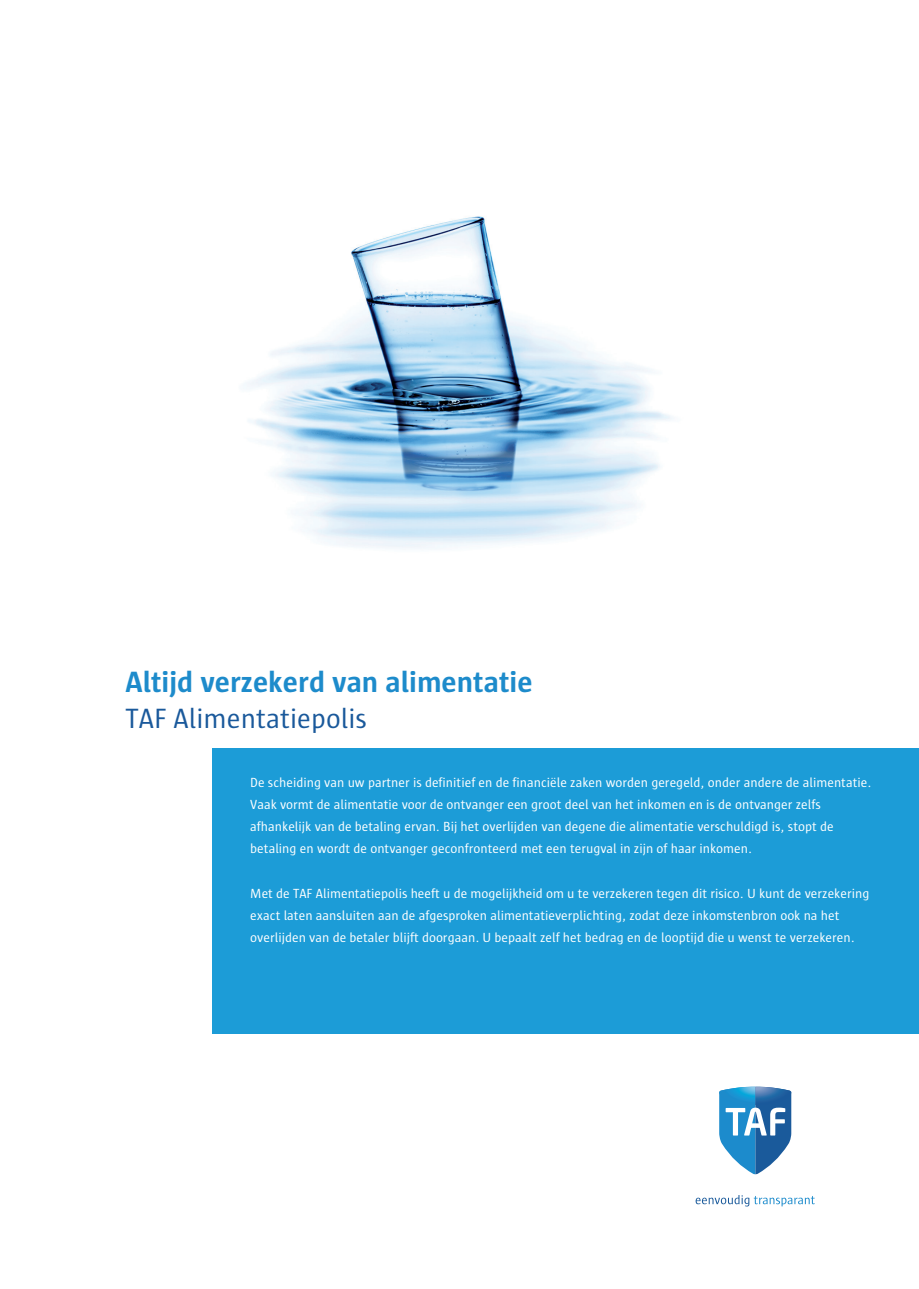
<style>
.page{position:relative;width:919px;height:1289px;background:#fff}
.page>*{position:absolute;margin:0;border:0;box-sizing:border-box;transform-origin:0 0}
.t1{font:700 30px "Sun";color:#1d8bcb}
.t2{font:28.5px "Sun";color:#1a599b}
.t3{font:13.5px/22px "Sun";color:#fff}
</style>
<div class="page">
<img style="left:243px;top:216px;width:431px;height:333px">
<svg style="left:719px;top:1104px;width:72px;height:70px"></svg>
<img style="left:719px;top:1086px;width:72px;height:18px">
<svg style="left:695px;top:1195px;width:119px;height:11px"></svg>
<div style="left:213px;top:748px;width:705px;height:285px;background:#1c9cd7"></div>
<h1 class="t1" style="left:125px;top:665px;width:408px">Altijd verzekerd van alimentatie</h1>
<h2 class="t2" style="left:125px;top:703px;width:243px">TAF Alimentatiepolis</h2>
<p class="t3" style="left:250px;top:771px;width:622px">De scheiding van uw partner is definitief en de financiële zaken worden geregeld, onder andere de alimentatie.<br>Vaak vormt de alimentatie voor de ontvanger een groot deel van het inkomen en is de ontvanger zelfs afhankelijk van de betaling ervan. Bij het overlijden van degene die alimentatie verschuldigd is, stopt de betaling en wordt de ontvanger geconfronteerd met een terugval in zijn of haar inkomen.</p>
<p class="t3" style="left:250px;top:882px;width:620px">Met de TAF Alimentatiepolis heeft u de mogelijkheid om u te verzekeren tegen dit risico. U kunt de verzekering exact laten aansluiten aan de afgesproken alimentatieverplichting, zodat deze inkomstenbron ook na het overlijden van de betaler blijft doorgaan. U bepaalt zelf het bedrag en de looptijd die u wenst te verzekeren.</p>
</div>
